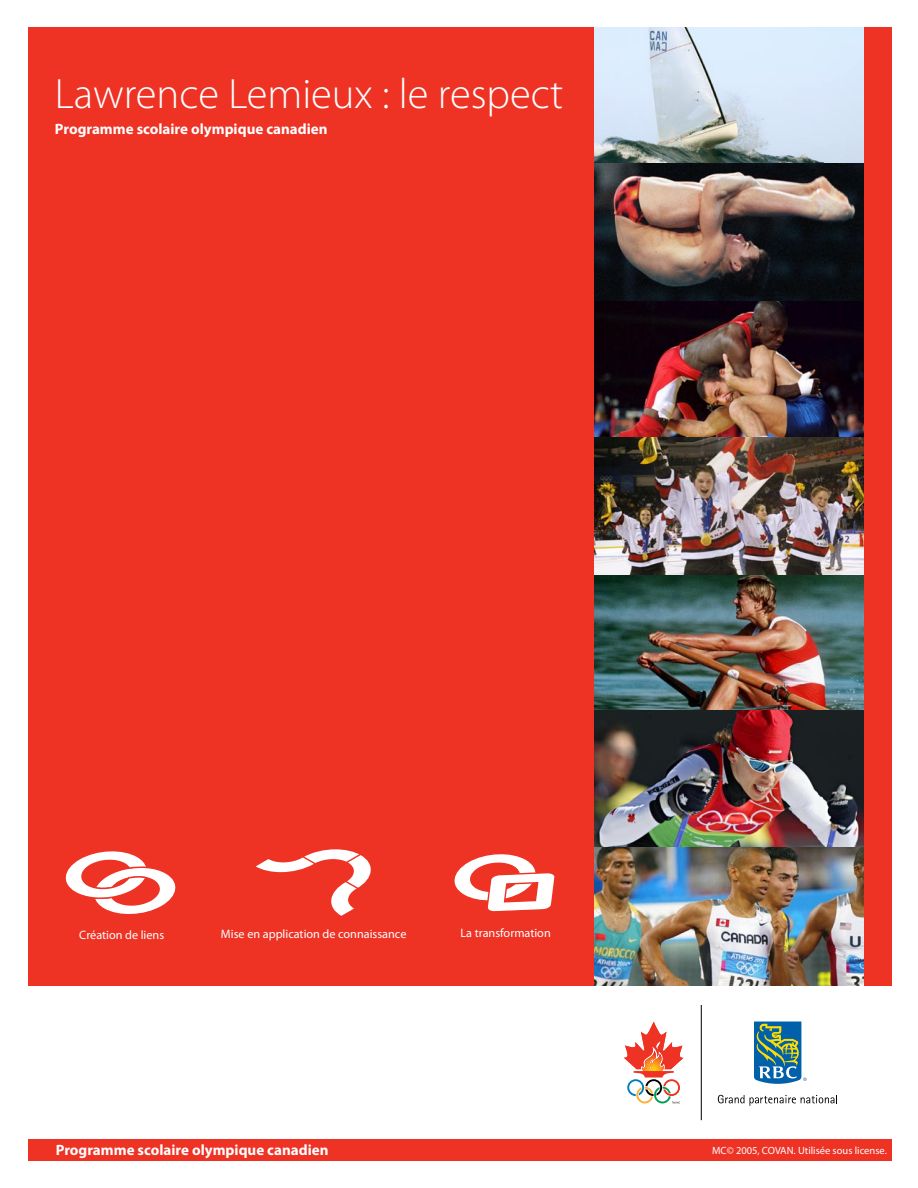
<style>
.page{position:relative;width:918px;height:1188px;background:#fff}
.page>*{position:absolute;margin:0;border:0;box-sizing:border-box;transform-origin:0 0}
.t1{font:300 42.6px "Myriad Pro";color:#fff}
.t2{font:700 15px "Myriad Pro";color:#fff}
.t3{font:12.15px "Myriad Pro";color:#fff}
.t4{font:10.5px "Myriad Pro";color:#fff}
</style>
<div class="page">
<div style="left:28px;top:27px;width:864px;height:958px;background:#ee3224"></div>
<div style="left:28px;top:1139px;width:864px;height:22px;background:#ee3224"></div>
<img style="left:594px;top:575px;width:270px;height:411px">
<img style="left:594px;top:27px;width:270px;height:410px">
<img style="left:594px;top:437px;width:270px;height:138px">
<svg style="left:624px;top:1021px;width:60px;height:83px"></svg>
<hr style="left:701px;top:1005px;width:1px;height:115px;background:#000">
<svg style="left:718px;top:1095px;width:26px;height:8px"></svg>
<svg style="left:750px;top:1095px;width:87px;height:11px"></svg>
<svg style="left:754px;top:1022px;width:53px;height:62px;background:#59929d"></svg>
<svg style="left:454px;top:854px;width:101px;height:58px"></svg>
<svg style="left:255px;top:849px;width:116px;height:67px"></svg>
<svg style="left:65px;top:851px;width:111px;height:63px"></svg>
<h1 class="t1" style="left:55px;top:69px;width:510px">Lawrence Lemieux : le respect</h1>
<p class="t2" style="left:55px;top:119px;width:274px">Programme scolaire olympique canadien</p>
<p class="t3" style="left:79px;top:927px;width:86px">Création de liens</p>
<p class="t3" style="left:221px;top:926px;width:187px">Mise en application de connaissance</p>
<p class="t3" style="left:461px;top:926px;width:92px">La transformation</p>
<p class="t2" style="left:56px;top:1140px;width:274px">Programme scolaire olympique canadien</p>
<p class="t4" style="left:712px;top:1144px;width:176px">MC© 2005, COVAN. Utilisée sous license.</p>
</div>
